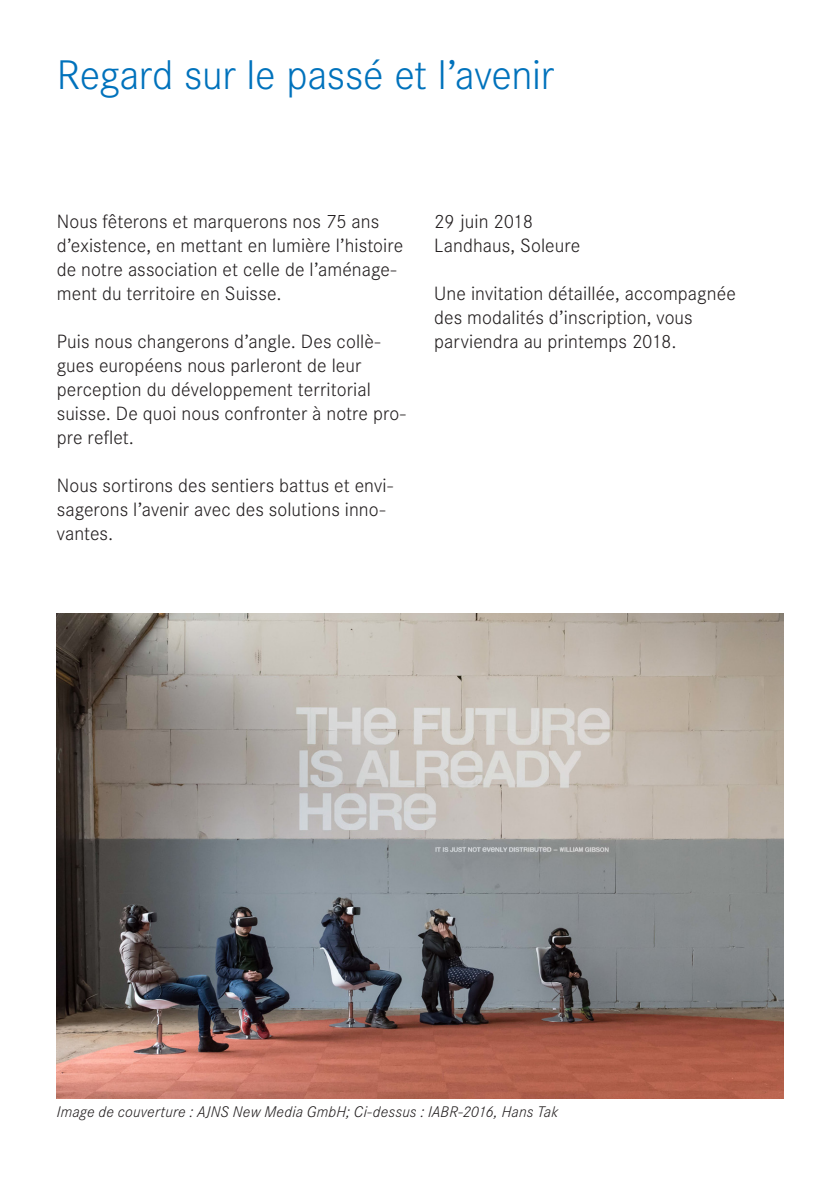
<style>
.page{position:relative;width:840px;height:1191px;background:#fff}
.page>*{position:absolute;margin:0;border:0;box-sizing:border-box;transform-origin:0 0}
.Titel_des_Events_Rüc{font:300 43px "Corporate S";letter-spacing:-.01em;color:#0072bc}
.Copy_Flyer{font:300 20px/24px "Corporate S";letter-spacing:.005em;color:#231f20}
.Copy_Zwischentitel_F{font:300 20px/24px "Corporate S";letter-spacing:.005em;color:#231f20}
.Bildquellen{font:italic 300 16px "Corporate S";letter-spacing:.015em;color:#231f20}
</style>
<div class="page">
<img style="left:57px;top:613px;width:725px;height:485px">
<p class="Titel_des_Events_Rüc" style="left:57px;top:51px;width:498px">Regard sur le passé et l’avenir</p>
<p class="Copy_Flyer" style="left:57px;top:210px;width:348px">Nous fêterons et marquerons nos 75 ans d’existence, en mettant en lumière l’histoire de notre association et celle de l’aménage&shy;ment du territoire en Suisse.</p>
<p class="Copy_Flyer" style="left:57px;top:330px;width:350px">Puis nous changerons d’angle. Des collè&shy;gues européens nous parleront de leur perception du développement territorial suisse. De quoi nous confronter à notre pro&shy;pre reflet.</p>
<p class="Copy_Flyer" style="left:57px;top:474px;width:337px">Nous sortirons des sentiers battus et envi&shy;sagerons l’avenir avec des solutions inno&shy;vantes.</p>
<p class="Copy_Flyer" style="left:434px;top:210px;width:100px">29 juin 2018</p>
<p class="Copy_Flyer" style="left:434px;top:234px;width:148px">Landhaus, Soleure</p>
<p class="Copy_Zwischentitel_F" style="left:434px;top:282px;width:303px">Une invitation détaillée, accompagnée des modalités d’inscription, vous parviendra au printemps 2018.</p>
<p class="Bildquellen" style="left:57px;top:1103px;width:502px">Image de couverture : AJNS New Media GmbH; Ci-dessus : IABR-2016, Hans Tak</p>
</div>
